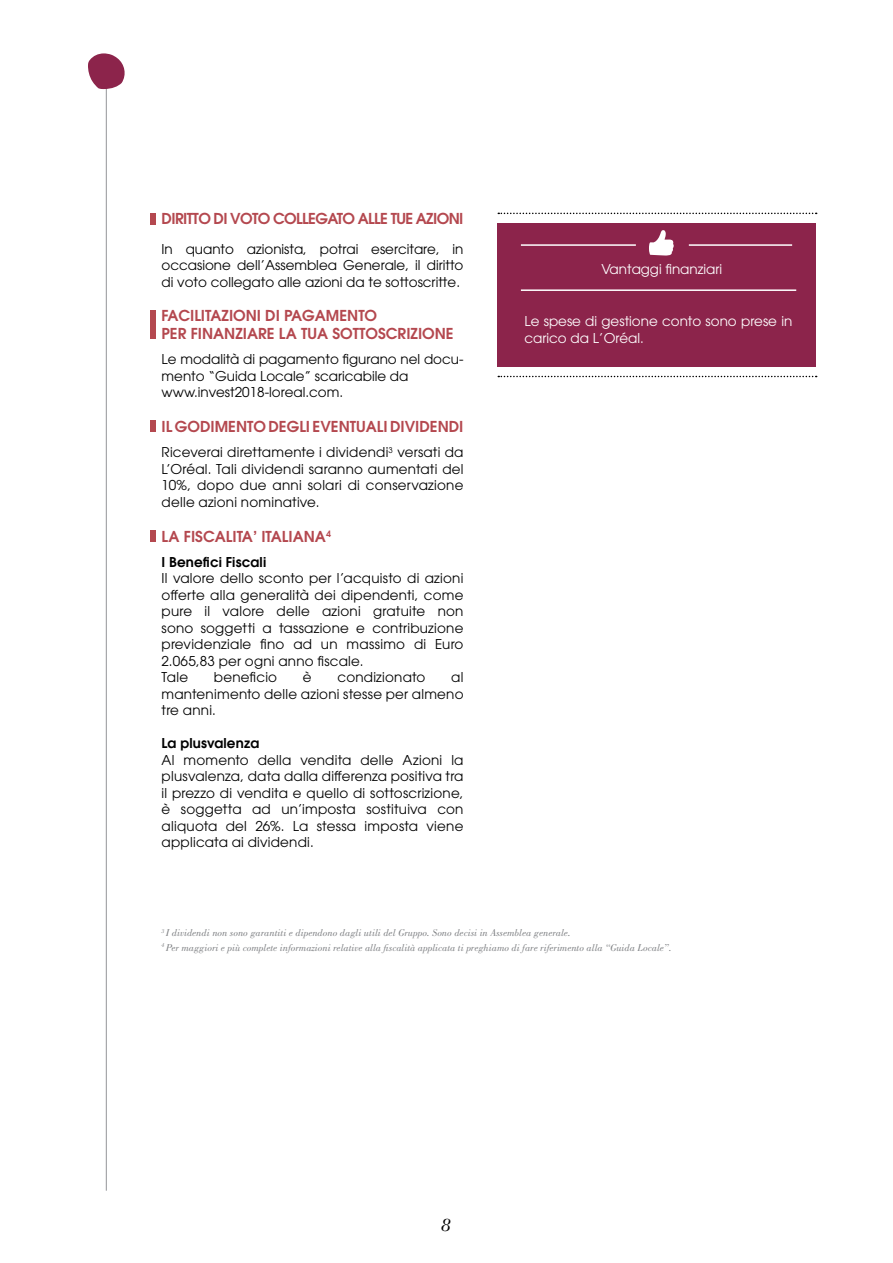
<style>
.page{position:relative;width:893px;height:1263px;background:#fff}
.page>*{position:absolute;margin:0;border:0;box-sizing:border-box;transform-origin:0 0}
.t1{font:italic 19.5px "Bodoni BT";color:#000}
.t2{font:600 15px/18px "ITC Avant Garde Std";color:#b4484f}
.t3{font:600 15px "ITC Avant Garde Std";letter-spacing:-.04em;color:#b4484f}
.t4{font:13.5px/16.5px "ITC Avant Garde Std";letter-spacing:.015em;color:#000;text-align:justify}
.t5{font:13.5px/16.5px "ITC Avant Garde Std";color:#fff}
.t6{font:600 13.5px "ITC Avant Garde Std";letter-spacing:.01em;color:#000}
.t7{font:italic 10.5px/14.7px "Bodoni BT";color:#808285}
</style>
<div class="page">
<hr style="left:106px;top:82px;width:1px;height:1109px;background:#939598">
<div style="left:150px;top:213px;width:5px;height:11px;background:#b4484f"></div>
<div style="left:150px;top:310px;width:5px;height:29px;background:#b4484f"></div>
<div style="left:150px;top:420px;width:5px;height:12px;background:#b4484f"></div>
<div style="left:150px;top:530px;width:5px;height:11px;background:#b4484f"></div>
<svg style="left:88px;top:53px;width:37px;height:36px"></svg>
<svg style="left:498px;top:213px;width:319px;height:1px"></svg>
<svg style="left:498px;top:376px;width:319px;height:1px"></svg>
<div style="left:497px;top:224px;width:319px;height:143px;background:#8c244b"></div>
<hr style="left:521px;top:244px;width:115px;height:2px;background:#fff">
<hr style="left:521px;top:289px;width:275px;height:2px;background:#fff">
<hr style="left:689px;top:244px;width:103px;height:2px;background:#fff">
<svg style="left:649px;top:230px;width:25px;height:25px"></svg>
<p class="t3" style="left:162px;top:209px;width:303px">DIRITTO DI VOTO COLLEGATO ALLE TUE AZIONI</p>
<p class="t4" style="left:162px;top:240px;width:303px">In quanto azionista, potrai esercitare, in occasione dell’Assemblea Generale, il diritto di voto collegato alle azioni da te sottoscritte.</p>
<p class="t2" style="left:162px;top:306px;width:294px">FACILITAZIONI DI PAGAMENTO<br>PER FINANZIARE LA TUA SOTTOSCRIZIONE</p>
<p class="t4" style="left:162px;top:351px;width:303px;text-align:left">Le modalità di pagamento figurano nel docu&shy;mento “Guida Locale” scaricabile da www.invest2018-loreal.com.</p>
<p class="t2" style="left:162px;top:417px;width:303px">IL GODIMENTO DEGLI EVENTUALI DIVIDENDI</p>
<p class="t4" style="left:162px;top:444px;width:303px">Riceverai direttamente i dividendi<sup>3</sup> versati da L’Oréal. Tali dividendi saranno aumentati del 10%, dopo due anni solari di conservazione delle azioni nominative.</p>
<p class="t2" style="left:162px;top:527px;width:171px">LA FISCALITA’ ITALIANA<sup>4</sup></p>
<p class="t6" style="left:162px;top:553px;width:106px">I Benefici Fiscali</p>
<p class="t4" style="left:162px;top:570px;width:303px;text-align:left">Il valore dello sconto per l’acquisto di azioni offerte alla generalità dei dipendenti, come pure il valore delle azioni gratuite non sono soggetti a tassazione e contribuzione previdenziale fino ad un massimo di Euro 2.065,83 per ogni anno fiscale.<br>Tale</p>
<p class="t4" style="left:214px;top:669px;width:65px">beneficio</p>
<p class="t4" style="left:303px;top:669px;width:10px">è</p>
<p class="t4" style="left:337px;top:669px;width:89px">condizionato</p>
<p class="t4" style="left:162px;top:669px;width:303px;text-indent:290px">al mantenimento delle azioni stesse per almeno tre anni.</p>
<p class="t6" style="left:162px;top:734px;width:99px">La plusvalenza</p>
<p class="t4" style="left:162px;top:751px;width:303px">Al momento della vendita delle Azioni la plusvalenza, data dalla differenza positiva tra il prezzo di vendita e quello di sottoscrizione, è soggetta ad un’imposta sostituiva con aliquota del 26%. La stessa imposta viene applicata ai dividendi.</p>
<p class="t5" style="left:602px;top:260px;width:122px">Vantaggi finanziari</p>
<p class="t5" style="left:524px;top:313px;width:269px">Le spese di gestione conto sono prese in carico da L’Oréal.</p>
<p class="t7" style="left:162px;top:925px;width:512px"><sup>3</sup> I dividendi non sono garantiti e dipendono dagli utili del Gruppo. Sono decisi in Assemblea generale.<br><sup>4</sup> Per maggiori e più complete informazioni relative alla fiscalità applicata ti preghiamo di fare riferimento alla “Guida Locale”.</p>
<h1 class="t1" style="left:442px;top:1212px;width:11px">8</h1>
</div>
